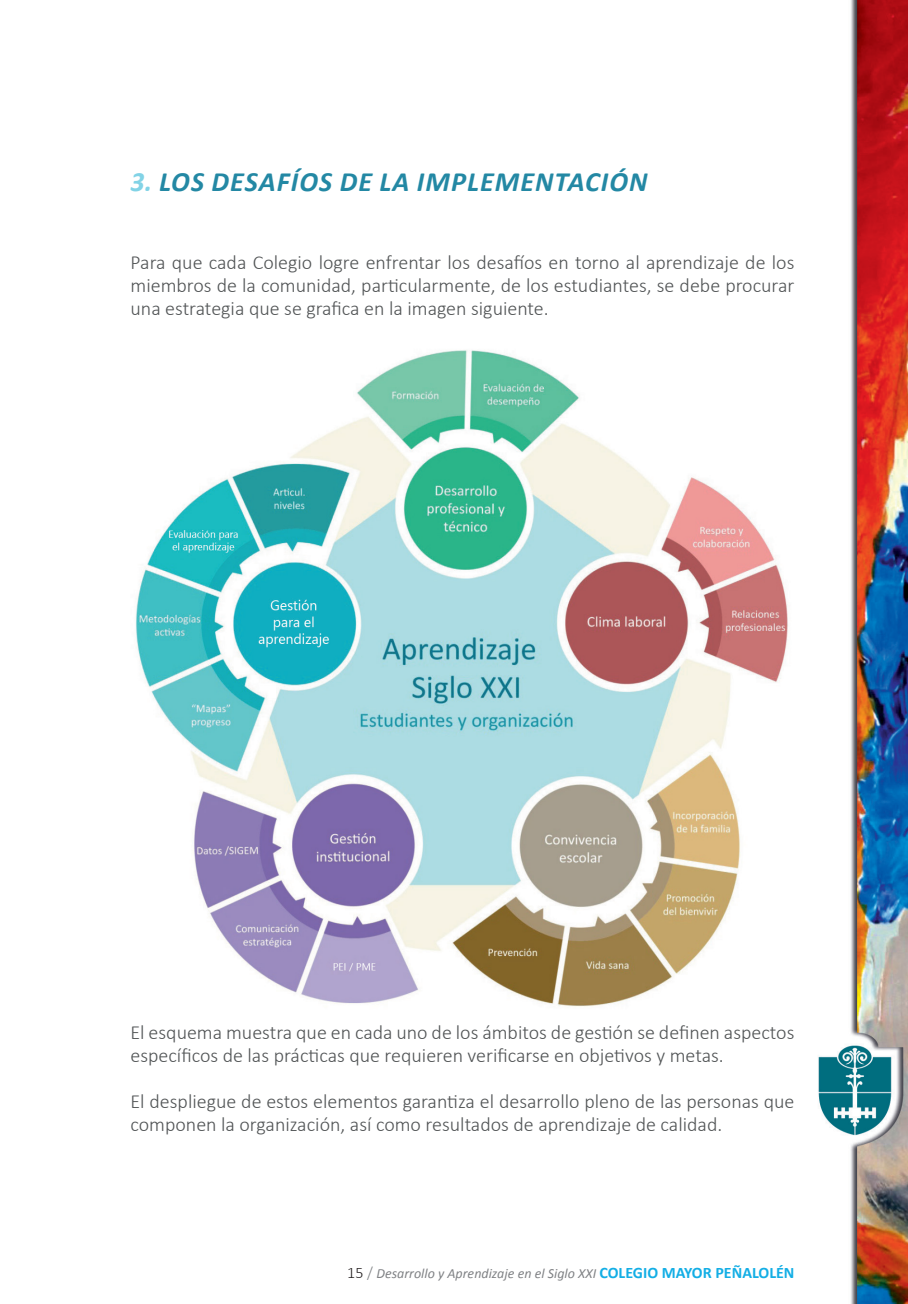
<style>
.page{position:relative;width:908px;height:1304px;background:#fff}
.page>*{position:absolute;margin:0;border:0;box-sizing:border-box;transform-origin:0 0}
.t1{font:italic 700 28px "Calibri";letter-spacing:.04em;color:#2388a4}
.t2{font:300 20px/23px "Calibri";color:#515455}
.t3{font:italic 14px "Calibri";color:#808285}
.s1{color:#82d3e6}
.s2{font-weight:300;font-style:normal;font-size:16px;color:#231f20}
.s3{font-weight:300;font-style:normal;font-size:16px}
.s4{font-weight:700;font-style:normal;font-size:16px;color:#13aee5}
</style>
<div class="page">
<img style="left:818px;top:0;width:89px;height:1304px">
<img style="left:135px;top:350px;width:653px;height:657px">
<h1 class="t1" style="left:130px;top:164px;width:518px"><span class="s1">3.</span> LOS DESAFÍOS DE LA IMPLEMENTACIÓN</h1>
<p class="t2" style="left:130px;top:251px;width:665px;text-align:justify">Para que cada Colegio logre enfrentar los desafíos en torno al aprendizaje de los miembros de la comunidad, particularmente, de los estudiantes, se debe procurar una estrategia que se grafica en la imagen siguiente.</p>
<p class="t2" style="left:130px;top:1021px;width:665px">El esquema muestra que en cada uno de los ámbitos de gestión se definen aspectos específicos de las prácticas que requieren verificarse en objetivos y metas.</p>
<p class="t2" style="left:130px;top:1090px;width:665px">El despliegue de estos elementos garantiza el desarrollo pleno de las personas que componen la organización, así como resultados de aprendizaje de calidad.</p>
<p class="t3" style="left:347px;top:1263px;width:448px"><span class="s2">15</span> <span class="s3">/</span> Desarrollo y Aprendizaje en el Siglo XXI <span class="s4">COLEGIO MAYOR PEÑALOLÉN</span></p>
</div>
